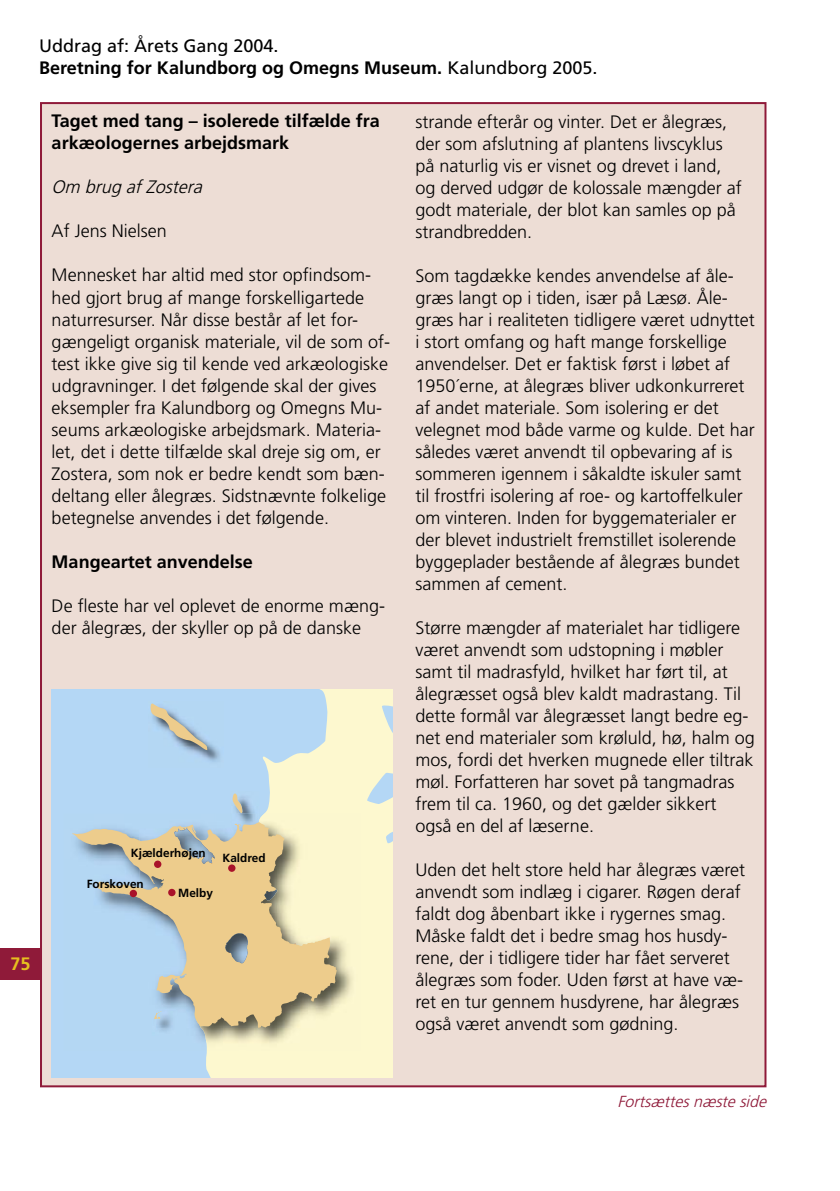
<style>
.page{position:relative;width:840px;height:1191px;background:#fff}
.page>*{position:absolute;margin:0;border:0;box-sizing:border-box;transform-origin:0 0}
.Brødtekst{font:300 18px/22px "Frutiger";color:#000}
.Mellemrubrik{font:700 18px/22px "Frutiger";color:#000}
.Brødtekst-2{font:700 18px "Frutiger";color:#000}
.Brødtekst-3{font:18px "Frutiger";color:#000}
.Brødtekst-4{font:italic 300 18px "Frutiger";color:#000}
.Kapiteloverskrifter{font:700 18px "Frutiger";color:#e6c01f}
.Brødtekst-5{font:italic 300 16px "Frutiger";color:#8f1a39}
.t1{font:700 11.8px "Frutiger";color:#000}
.s1{font-weight:400}
</style>
<div class="page">
<div style="left:0;top:948px;width:39px;height:31px;background:#8f1a39"></div>
<div style="left:41px;top:103px;width:724px;height:983px;background:#edddd5"></div>
<div style="left:51px;top:689px;width:341px;height:388px;background:#b4d7f5"></div>
<svg style="left:206px;top:689px;width:186px;height:388px;fill:#fdf8cf"></svg>
<div style="left:348px;top:877px;width:44px;height:200px;background:#fdf8cf"></div>
<img style="left:187px;top:702px;width:36px;height:65px">
<svg style="left:150px;top:703px;width:57px;height:47px"></svg>
<img style="left:231px;top:791px;width:28px;height:22px">
<svg style="left:232px;top:793px;width:10px;height:20px"></svg>
<img style="left:195px;top:813px;width:165px;height:237px">
<img style="left:160px;top:1029px;width:9px;height:2px">
<svg style="left:72px;top:822px;width:264px;height:206px"></svg>
<div style="left:228px;top:864px;width:7px;height:8px;background:#a9122a;border-radius:50%"></div>
<div style="left:154px;top:860px;width:7px;height:8px;background:#a9122a;border-radius:50%"></div>
<div style="left:130px;top:889px;width:7px;height:8px;background:#a9122a;border-radius:50%"></div>
<div style="left:168px;top:889px;width:7px;height:7px;background:#a9122a;border-radius:50%"></div>
<p class="Brødtekst-3" style="left:39px;top:35px;width:241px">Uddrag af: Årets Gang 2004.</p>
<p class="Brødtekst-2" style="left:39px;top:57px;width:559px">Beretning for Kalundborg og Omegns Museum. <span class="s1">Kalundborg 2005.</span></p>
<p class="Mellemrubrik" style="left:52px;top:110px;width:329px">Taget med tang – isolerede tilfælde fra arkæologernes arbejdsmark</p>
<p class="Brødtekst-4" style="left:52px;top:177px;width:157px">Om brug afZostera</p>
<p class="Brødtekst" style="left:52px;top:220px;width:117px">Af Jens Nielsen</p>
<p class="Brødtekst" style="left:52px;top:264px;width:340px">Mennesket har altid med stor opfindsom&shy;hed gjort brug af mange forskelligartede naturresurser. Når disse består af let for&shy;gængeligt organisk materiale, vil de som of&shy;test ikke give sig til kende ved arkæologiske udgravninger. I det følgende skal der gives eksempler fra Kalundborg og Omegns Mu&shy;seums arkæologiske arbejdsmark. Materia&shy;let, det i dette tilfælde skal dreje sig om, er Zostera, som nok er bedre kendt som bæn&shy;deltang eller ålegræs. Sidstnævnte folkelige betegnelse anvendes i det følgende.</p>
<p class="Mellemrubrik" style="left:52px;top:550px;width:203px">Mangeartet anvendelse</p>
<p class="Brødtekst" style="left:52px;top:594px;width:335px">De fleste har vel oplevet de enorme mæng&shy;der ålegræs, der skyller op på de danske</p>
<p class="Kapiteloverskrifter" style="left:11px;top:953px;width:22px">75</p>
<p class="t1" style="left:131px;top:846px;width:76px">Kjælderhøjen</p>
<p class="t1" style="left:87px;top:876px;width:59px">Forskoven</p>
<p class="t1" style="left:178px;top:885px;width:36px">Melby</p>
<p class="t1" style="left:222px;top:851px;width:45px">Kaldred</p>
<p class="Brødtekst" style="left:415px;top:110px;width:328px">strande efterår og vinter. Det er ålegræs, der som afslutning af plantens livscyklus på naturlig vis er visnet og drevet i land, og derved udgør de kolossale mængder af godt materiale, der blot kan samles op på strandbredden.</p>
<p class="Brødtekst" style="left:415px;top:264px;width:341px">Som tagdække kendes anvendelse af åle&shy;græs langt op i tiden, især på Læsø. Åle&shy;græs har i realiteten tidligere været udnyttet i stort omfang og haft mange forskellige anvendelser. Det er faktisk først i løbet af 1950´erne, at ålegræs bliver udkonkurreret af andet materiale. Som isolering er det velegnet mod både varme og kulde. Det har således været anvendt til opbevaring af is sommeren igennem i såkaldte iskuler samt til frostfri isolering af roe- og kartoffelkuler om vinteren. Inden for byggematerialer er der blevet industrielt fremstillet isolerende byggeplader bestående af ålegræs bundet sammen af cement.</p>
<p class="Brødtekst" style="left:415px;top:616px;width:341px">Større mængder af materialet har tidligere været anvendt som udstopning i møbler samt til madrasfyld, hvilket har ført til, at ålegræsset også blev kaldt madrastang. Til dette formål var ålegræsset langt bedre eg&shy;net end materialer som krøluld, hø, halm og mos, fordi det hverken mugnede eller tiltrak møl. Forfatteren har sovet på tangmadras frem til ca. 1960, og det gælder sikkert også en del af læserne.</p>
<p class="Brødtekst" style="left:415px;top:858px;width:331px">Uden det helt store held har ålegræs været anvendt som indlæg i cigarer. Røgen deraf faldt dog åbenbart ikke i rygernes smag.<br>Måske faldt det i bedre smag hos husdy&shy;rene, der i tidligere tider har fået serveret ålegræs som foder. Uden først at have væ&shy;ret en tur gennem husdyrene, har ålegræs også været anvendt som gødning.</p>
<p class="Brødtekst-5" style="left:617px;top:1092px;width:154px">Fortsættesnæsteside</p>
</div>
